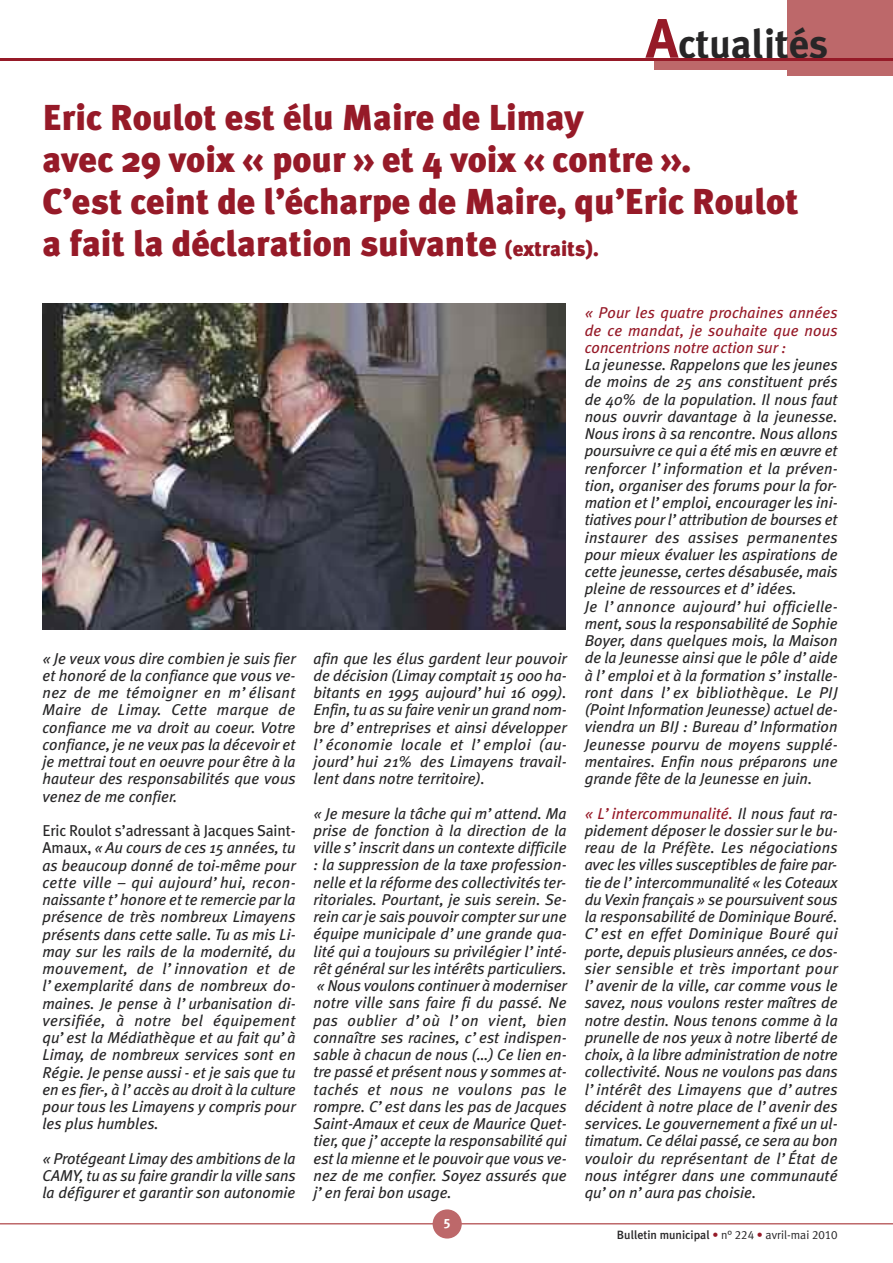
<style>
.page{position:relative;width:893px;height:1263px;background:#fff}
.page>*{position:absolute;margin:0;border:0;box-sizing:border-box;transform-origin:0 0}
.t1{font:700 40.5px "Meta Plus";color:#272627}
.t2{font:900 36px/42px "Meta Plus";color:#961a28}
.t3{font:italic 15.75px/17.2px "Meta Plus";color:#272627;text-align:justify}
.t4{font:italic 15.75px/17.2px "Meta Plus";color:#961a28;text-align:justify}
.t5{font:13.5px "Meta Plus Bold Caps";color:#fff}
.t6{font:500 12px "Meta Plus";color:#272627}
.s1{font-size:55.5px;color:#961a28}
.s2{font-size:21px}
.s3{font-style:normal}
.s4{color:#961a28}
.s5{font-family:"Meta Plus Normal";font-weight:400;color:#961a28}
.s6{font-family:"Meta Plus Normal";font-weight:400}
.s7{font-family:"Meta Plus Normal Caps";font-weight:400}
</style>
<div class="page">
<hr style="left:0;top:1223px;width:893px;height:1px;background:#bd686a">
<div style="left:787px;top:0;width:106px;height:76px;background:#bd686a"></div>
<div style="left:654px;top:61px;width:188px;height:9px;background:#bd686a"></div>
<div style="left:433px;top:1209px;width:29px;height:29px;background:#bd686a;border-radius:50%"></div>
<hr style="left:0;top:59px;width:893px;height:2px;background:#961a28">
<img style="left:43px;top:303px;width:523px;height:326px">
<h1 class="t1" style="left:646px;top:20px;width:184px"><span class="s1">A</span>ctualités</h1>
<h2 class="t2" style="left:43px;top:97px;width:758px">Eric Roulot est élu Maire de Limay<br>avec 29 voix « pour » et 4 voix « contre ».<br>C’est ceint de l’écharpe de Maire, qu’Eric Roulot a fait la déclaration suivante <span class="s2">(extraits).</span></h2>
<p class="t3" style="left:43px;top:649px;width:255px">« Je veux vous dire combien je suis fier et honoré de la confiance que vous ve&shy;nez de me témoigner en m’élisant Maire de Limay. Cette marque de confiance me va droit au coeur. Votre confiance, je ne veux pas la décevoir et je mettrai tout en oeuvre pour être à la hauteur des responsabilités que vous venez de me confier.</p>
<p class="t3" style="left:43px;top:822px;width:255px"><span class="s3">Eric Roulot s’adressant à Jacques Saint-Amaux,</span> « Au cours de ces 15 années, tu as beaucoup donné de toi-même pour cette ville – qui aujourd’hui, recon&shy;naissante t’honore et te remercie par la présence de très nombreux Limayens présents dans cette salle. Tu as mis Li&shy;may sur les rails de la modernité, du mouvement, de l’innovation et de l’exemplarité dans de nombreux do&shy;maines. Je pense à l’urbanisation di&shy;versifiée, à notre bel équipement qu’est la Médiathèque et au fait qu’à Limay, de nombreux services sont en Régie. Je pense aussi - et je sais que tu en es fier-, à l’accès au droit à la culture pour tous les Limayens y compris pour les plus humbles.</p>
<p class="t3" style="left:43px;top:1150px;width:255px">« Protégeant Limay des ambitions de la CAMY, tu as su faire grandir la ville sans la défigurer et garantir son autonomie</p>
<p class="t3" style="left:314px;top:649px;width:255px">afin que les élus gardent leur pouvoir de décision (Limay comptait 15 000 ha&shy;bitants en 1995 aujourd’hui 16 099).<br>Enfin, tu as su faire venir un grand nom&shy;bre d’entreprises et ainsi développer l’économie locale et l’emploi (au&shy;jourd’hui 21% des Limayens travail&shy;lent dans notre territoire).</p>
<p class="t3" style="left:314px;top:805px;width:255px">« Je mesure la tâche qui m’attend. Ma prise de fonction à la direction de la ville s’inscrit dans un contexte difficile : la suppression de la taxe profession&shy;nelle et la réforme des collectivités ter&shy;ritoriales. Pourtant, je suis serein. Se&shy;rein car je sais pouvoir compter sur une équipe municipale d’une grande qua&shy;lité qui a toujours su privilégier l’inté&shy;rêt général sur les intérêts particuliers. « Nous voulons continuer à moderniser notre ville sans faire fi du passé. Ne pas oublier d’où l’on vient, bien connaître ses racines, c’est indispen&shy;sable à chacun de nous (…) Ce lien en&shy;tre passé et présent nous y sommes at&shy;tachés et nous ne voulons pas le rompre. C’est dans les pas de Jacques Saint-Amaux et ceux de Maurice Quet&shy;tier, que j’accepte la responsabilité qui est la mienne et le pouvoir que vous ve&shy;nez de me confier. Soyez assurés que j’en ferai bon usage.</p>
<p class="t5" style="left:444px;top:1215px;width:9px">5</p>
<p class="t4" style="left:585px;top:304px;width:255px">« Pour les quatre prochaines années de ce mandat, je souhaite que nous concentrions notre action sur :</p>
<p class="t3" style="left:585px;top:356px;width:255px;text-align:left">La jeunesse. Rappelons que les jeunes de moins de 25 ans constituent prés de 40% de la population. Il nous faut nous ouvrir davantage à la jeunesse.<br>Nous irons à sa rencontre. Nous allons poursuivre ce qui a été mis en œuvre et renforcer l’information et la préven&shy;tion, organiser des forums pour la for&shy;mation et l’emploi, encourager les ini&shy;tiatives pour l’attribution de bourses et instaurer des assises permanentes pour mieux évaluer les aspirations de cette jeunesse, certes désabusée, mais pleine de ressources et d’idées.<br>Je l’annonce aujourd’hui officielle&shy;ment, sous la responsabilité de Sophie Boyer, dans quelques mois, la Maison de la Jeunesse ainsi que le pôle d’aide à l’emploi et à la formation s’installe&shy;ront dans l’ex bibliothèque. Le PIJ (Point Information Jeunesse) actuel de&shy;viendra un BIJ : Bureau d’Information Jeunesse pourvu de moyens supplé&shy;mentaires. Enfin nous préparons une grande fête de la Jeunesse en juin.</p>
<p class="t3" style="left:585px;top:804px;width:255px"><span class="s4">« L’intercommunalité.</span> Il nous faut ra&shy;pidement déposer le dossier sur le bu&shy;reau de la Préfète. Les négociations avec les villes susceptibles de faire par&shy;tie de l’intercommunalité « les Coteaux du Vexin français » se poursuivent sous la responsabilité de Dominique Bouré.<br>C’est en effet Dominique Bouré qui porte, depuis plusieurs années, ce dos&shy;sier sensible et très important pour l’avenir de la ville, car comme vous le savez, nous voulons rester maîtres de notre destin. Nous tenons comme à la prunelle de nos yeux à notre liberté de choix, à la libre administration de notre collectivité. Nous ne voulons pas dans l’intérêt des Limayens que d’autres décident à notre place de l’avenir des services. Le gouvernement a fixé un ul&shy;timatum. Ce délai passé, ce sera au bon vouloir du représentant de l’État de nous intégrer dans une communauté qu’on n’aura pas choisie.</p>
<p class="t6" style="left:617px;top:1227px;width:222px">Bulletin municipal <span class="s5">•</span> <span class="s6">n°</span> <span class="s7">224</span> <span class="s5">•</span> <span class="s6">avril-mai</span> <span class="s7">2010</span></p>
</div>
